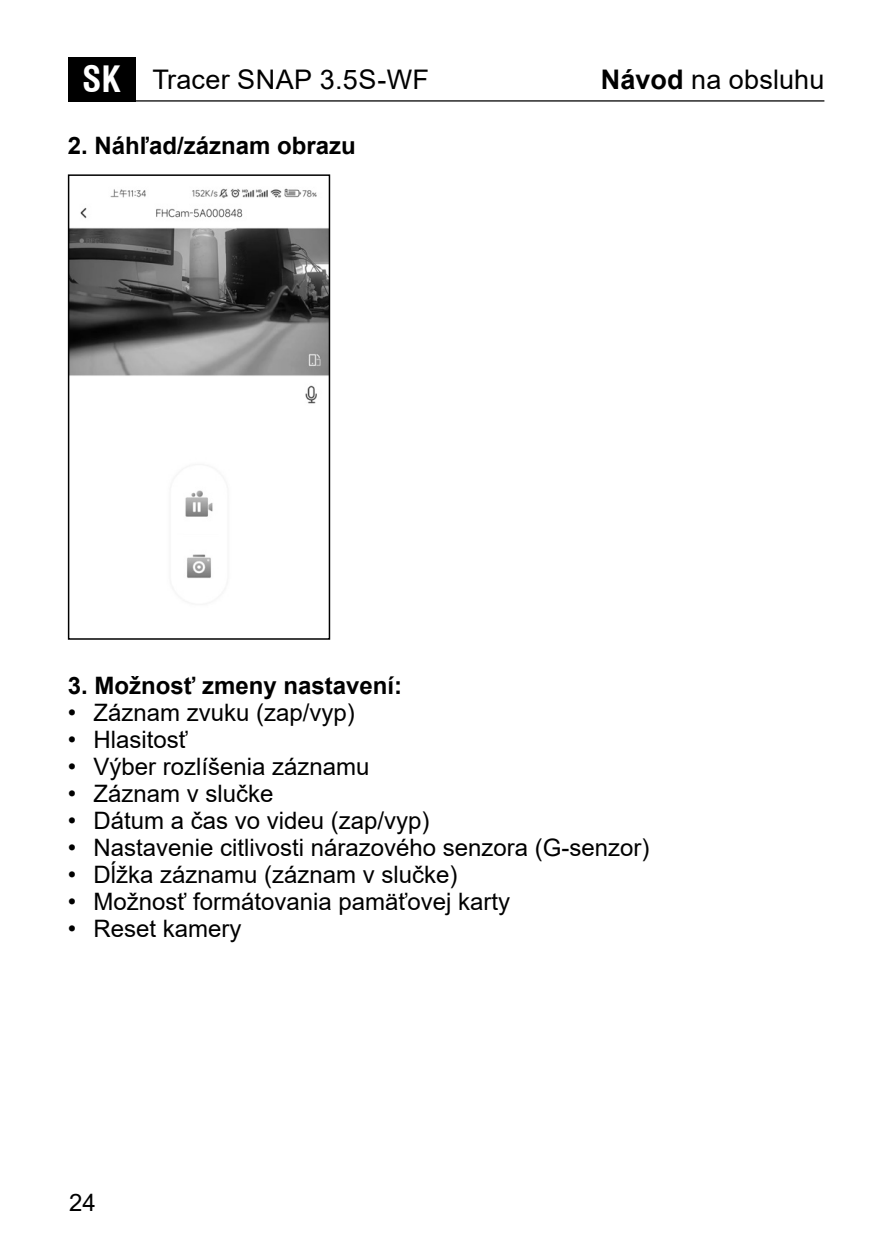
<style>
.page{position:relative;width:893px;height:1259px;background:#fff}
.page>*{position:absolute;margin:0;border:0;box-sizing:border-box;transform-origin:0 0}
.t1{font:27px "Arial";letter-spacing:.01em;color:#000}
.t2{font:24px "Arial";color:#000}
.body{font:700 24px "Arial";color:#000}
.s1{font-family:"Swiss 721 BT";font-weight:700;font-stretch:condensed;font-size:35.4px;color:#fff}
.s2{font-weight:700}
</style>
<div class="page">
<hr style="left:69px;top:100px;width:755px;height:2px;background:#000">
<div style="left:69px;top:57px;width:67px;height:45px;background:#000"></div>
<img style="left:71px;top:188px;width:256px;height:390px">
<div style="left:68px;top:174px;width:262px;height:466px;border:2px solid #000"></div>
<p class="t1" style="left:82px;top:61px;width:348px"><span class="s1">SK</span> Tracer SNAP 3.5S-WF</p>
<p class="body" style="left:68px;top:128px;width:289px">2. Náhľad/záznam obrazu</p>
<p class="t1" style="left:601px;top:61px;width:225px"><span class="s2">Návod</span> na obsluhu</p>
<p class="body" style="left:68px;top:668px;width:336px">3. Možnosť zmeny nastavení:</p>
<p class="t2" style="left:68px;top:696px;width:288px">• Záznam zvuku (zap/vyp)</p>
<p class="t2" style="left:68px;top:723px;width:121px">• Hlasitosť</p>
<p class="t2" style="left:68px;top:750px;width:303px">• Výber rozlíšenia záznamu</p>
<p class="t2" style="left:68px;top:777px;width:207px">• Záznam v slučke</p>
<p class="t2" style="left:68px;top:804px;width:363px">• Dátum a čas vo videu (zap/vyp)</p>
<p class="t2" style="left:68px;top:831px;width:583px">• Nastavenie citlivosti nárazového senzora (G-senzor)</p>
<p class="t2" style="left:68px;top:858px;width:391px">• Dĺžka záznamu (záznam v slučke)</p>
<p class="t2" style="left:68px;top:885px;width:444px">• Možnosť formátovania pamäťovej karty</p>
<p class="t2" style="left:68px;top:912px;width:175px">• Reset kamery</p>
<p class="t2" style="left:69px;top:1186px;width:28px">24</p>
</div>
